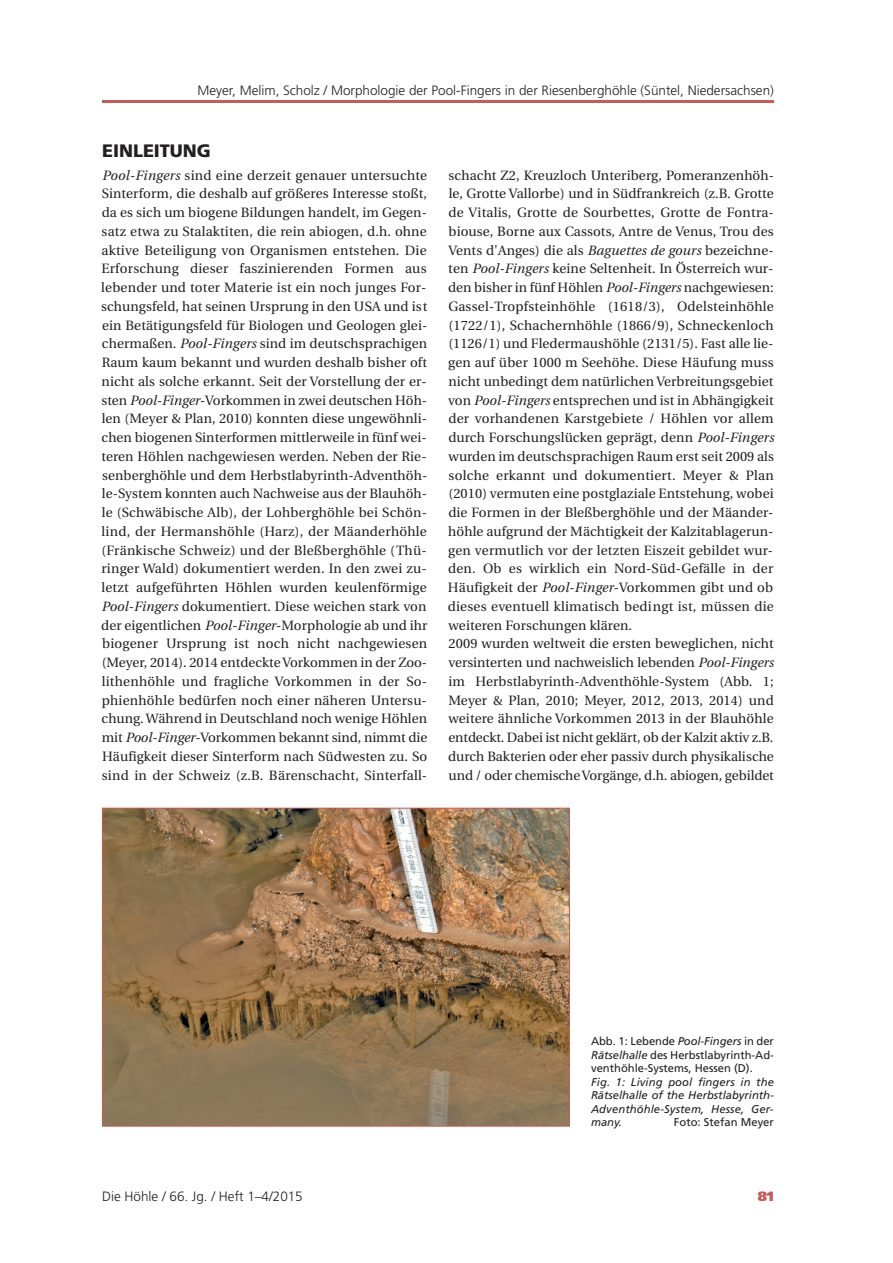
<style>
.page{position:relative;width:893px;height:1263px;background:#fff}
.page>*{position:absolute;margin:0;border:0;box-sizing:border-box;transform-origin:0 0}
.t1{font:900 18px "Frutiger";color:#231f20}
.t2{font:13.5px/18.8px "Utopia";letter-spacing:.01em;color:#231f20;text-align:justify}
.t3{font:300 13.5px "Frutiger";color:#231f20}
.t4{font:900 13.5px "Frutiger";color:#c75b59}
.t5{font:11.25px/13.5px "Frutiger";color:#231f20;text-align:justify}
.t6{font:italic 11.25px/13.5px "Frutiger";letter-spacing:.01em;color:#231f20;text-align:justify}
.s1{font-style:italic}
</style>
<div class="page">
<hr style="left:102px;top:100px;width:672px;height:3px;background:#c75b59">
<img style="left:104px;top:810px;width:464px;height:314px">
<div style="left:102px;top:808px;width:468px;height:318px;border:1px solid #c75b59"></div>
<p class="t3" style="left:197px;top:85px;width:578px">Meyer, Melim, Scholz / Morphologie der Pool-Fingers in der Riesenberghöhle (Süntel, Niedersachsen)</p>
<h1 class="t1" style="left:102px;top:144px;width:110px">EINLEITUNG</h1>
<p class="t2" style="left:101px;top:167px;width:328px"><span class="s1">Pool-Fingers</span> sind eine derzeit genauer untersuchte Sinterform, die deshalb auf größeres Interesse stoßt, da es sich um biogene Bildungen handelt, im Gegen&shy;satz etwa zu Stalaktiten, die rein abiogen, d.h. ohne aktive Beteiligung von Organismen entstehen. Die Erforschung dieser faszinierenden Formen aus lebender und toter Materie ist ein noch junges For&shy;schungsfeld, hat seinen Ursprung in den USA und ist ein Betätigungsfeld für Biologen und Geologen glei&shy;chermaßen. <span class="s1">Pool-Fingers</span> sind im deutschsprachigen Raum kaum bekannt und wurden deshalb bisher oft nicht als solche erkannt. Seit der Vorstellung der er&shy;sten <span class="s1">Pool-Finger</span>-Vorkommen in zwei deutschen Höh&shy;len (Meyer &amp; Plan, 2010) konnten diese ungewöhnli&shy;chen biogenen Sinterformen mittlerweile in fünf wei&shy;teren Höhlen nachgewiesen werden. Neben der Rie&shy;senberghöhle und dem Herbstlabyrinth-Adventhöh&shy;le-System konnten auch Nachweise aus der Blauhöh&shy;le (Schwäbische Alb), der Lohberghöhle bei Schön&shy;lind, der Hermanshöhle (Harz), der Mäanderhöhle (Fränkische Schweiz) und der Bleßberghöhle (Thü&shy;ringer Wald) dokumentiert werden. In den zwei zu&shy;letzt aufgeführten Höhlen wurden keulenförmige <span class="s1">Pool-Fingers</span> dokumentiert. Diese weichen stark von der eigentlichen <span class="s1">Pool-Finger</span>-Morphologie ab und ihr biogener Ursprung ist noch nicht nachgewiesen (Meyer, 2014). 2014 entdeckte Vorkommen in der Zoo&shy;lithenhöhle und fragliche Vorkommen in der So&shy;phienhöhle bedürfen noch einer näheren Untersu&shy;chung. Während in Deutschland noch wenige Höhlen mit <span class="s1">Pool-Finger</span>-Vorkommen bekannt sind, nimmt die Häufigkeit dieser Sinterform nach Süd westen zu. So sind in der Schweiz (z.B. Bärenschacht, Sinterfall-</p>
<p class="t2" style="left:448px;top:167px;width:328px;text-align:left">schacht Z2, Kreuzloch Unteriberg, Pomeranzenhöh&shy;le, Grotte Vallorbe) und in Südfrankreich (z.B. Grotte de Vitalis, Grotte de Sourbettes, Grotte de Fontra&shy;biouse, Borne aux Cassots, Antre de Venus, Trou des Vents d'Anges) die als <span class="s1">Baguettes de gours</span> bezeichne&shy;ten <span class="s1">Pool-Fingers</span> keine Seltenheit. In Österreich wur&shy;den bisher in fünf Höhlen <span class="s1">Pool-Fingers</span> nachgewiesen:<br>Gassel-Tropfsteinhöhle (1618/3), Odelsteinhöhle (1722/1), Schachernhöhle (1866/9), Schneckenloch (1126/1) und Fledermaushöhle (2131/5). Fast alle lie&shy;gen auf über 1000 m Seehöhe. Diese Häufung muss nicht unbedingt dem natürlichen Verbreitungsgebiet von <span class="s1">Pool-Fingers</span> entsprechen und ist in Abhängigkeit der vorhandenen Karstgebiete / Höhlen vor allem durch Forschungslücken geprägt, denn <span class="s1">Pool-Fingers </span>wurden im deutschsprachigen Raum erst seit 2009 als solche erkannt und dokumentiert. Meyer &amp; Plan (2010) vermuten eine postglaziale Entstehung, wobei die Formen in der Bleßberghöhle und der Mäander&shy;höhle aufgrund der Mächtigkeit der Kalzitablagerun&shy;gen vermutlich vor der letzten Eiszeit gebildet wur&shy;den. Ob es wirklich ein Nord-Süd-Gefälle in der Häufigkeit der <span class="s1">Pool-Finger</span>-Vorkommen gibt und ob dieses eventuell klimatisch bedingt ist, müssen die weiteren Forschungen klären.<br>2009 wurden weltweit die ersten beweglichen, nicht versinterten und nachweislich lebenden <span class="s1">Pool-Fingers </span>im Herbstlabyrinth-Adventhöhle-System (Abb. 1; Meyer &amp; Plan, 2010; Meyer, 2012, 2013, 2014) und weitere ähnliche Vorkommen 2013 in der Blauhöhle entdeckt. Dabei ist nicht geklärt, ob der Kalzit aktiv z.B. durch Bakterien oder eher passiv durch physikalische und / oder chemische Vorgänge, d.h. abiogen, gebildet</p>
<p class="t5" style="left:591px;top:1035px;width:184px">Abb. 1: Lebende <span class="s1">Pool-Fingers</span> in der <span class="s1">Rätselhalle</span> des Herbstlabyrinth-Ad&shy;venthöhle-Systems, Hessen (D).</p>
<p class="t6" style="left:591px;top:1076px;width:184px">Fig. 1: Living pool fingers in the Rätselhalle of the Herbstlabyrinth-Adventhöhle-System, Hesse, Ger&shy;many.</p>
<p class="t5" style="left:674px;top:1116px;width:102px">Foto: Stefan Meyer</p>
<p class="t3" style="left:102px;top:1191px;width:202px">Die Höhle / 66. Jg. / Heft 1–4/2015</p>
<p class="t4" style="left:758px;top:1191px;width:18px">81</p>
</div>
